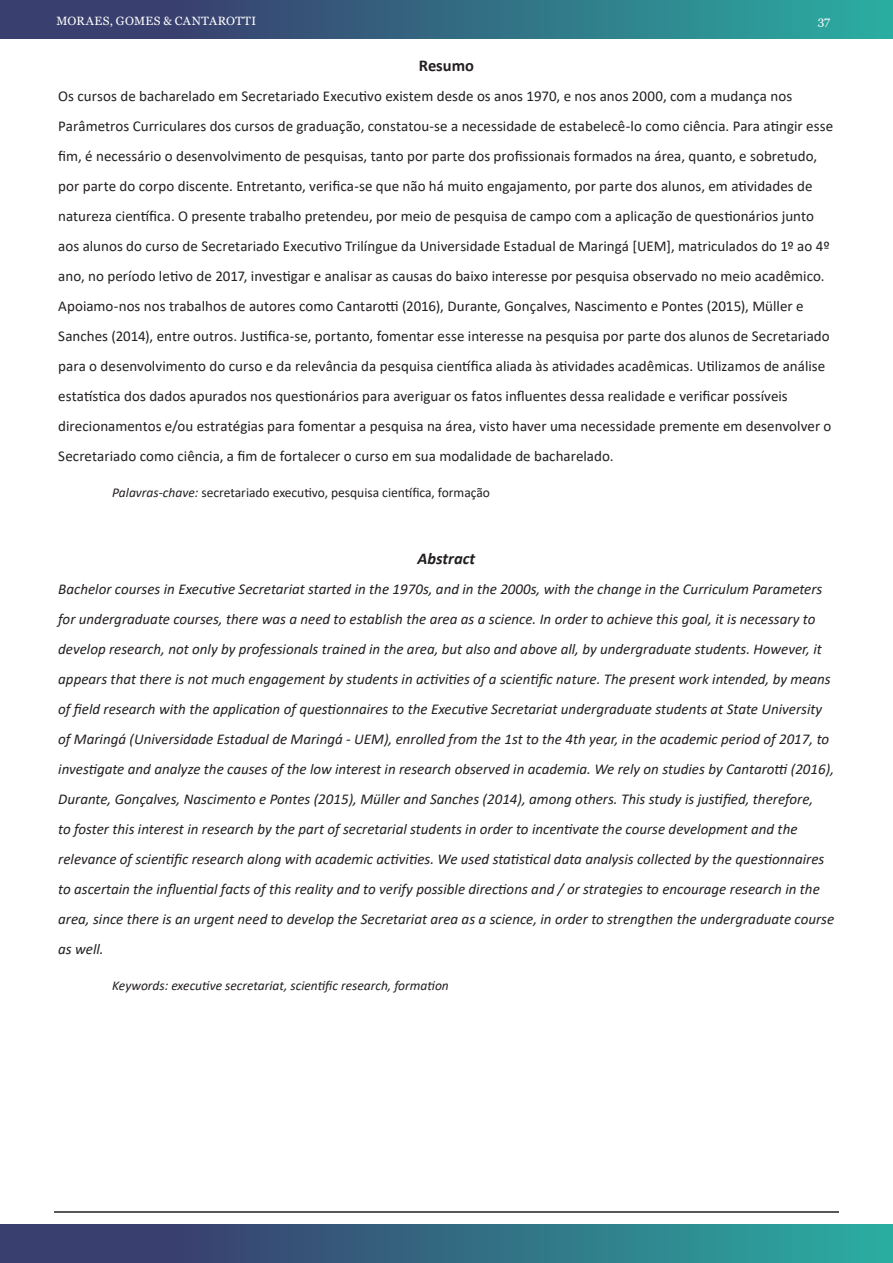
<style>
.page{position:relative;width:893px;height:1263px;background:#fff}
.page>*{position:absolute;margin:0;border:0;box-sizing:border-box;transform-origin:0 0}
.Subtitulo_Resumo_EN{font:italic 700 16.5px "Calibri";color:#231f20}
.SubTitulo_Resumo{font:700 16.5px "Calibri";color:#231f20}
.Resumo{font:15px/30px "Calibri";letter-spacing:.005em;color:#231f20}
.Resumo_EN{font:italic 15px/30px "Calibri";color:#231f20}
.Palavras-Chave{font:13.5px "Calibri";color:#231f20}
.Palavras-Chave-2{font:italic 13.5px "Calibri";color:#231f20}
.t1{font:12px "Georgia";letter-spacing:.035em;color:#fff}
.s1{font-style:italic}
</style>
<div class="page">
<div style="left:0;top:0;width:893px;height:38px;background:linear-gradient(to right,#3b2e66,#2baaa0)"></div>
<div style="left:0;top:1225px;width:893px;height:38px;background:linear-gradient(to right,#3b2e66,#2baaa0)"></div>
<hr style="left:54px;top:1211px;width:785px;height:2px;background:#231f20">
<p class="t1" style="left:56px;top:13px;width:201px">MORAES, GOMES &amp; CANTAROTTI</p>
<p class="t1" style="left:818px;top:13px;width:14px">37</p>
<p class="SubTitulo_Resumo" style="left:419px;top:53px;width:57px">Resumo</p>
<p class="Resumo" style="left:58px;top:80px;width:776px">Os cursos de bacharelado em Secretariado Executivo existem desde os anos 1970, e nos anos 2000, com a mudança nos Parâmetros Curriculares dos cursos de graduação, constatou-se a necessidade de estabelecê-lo como ciência. Para atingir esse fim, é necessário o desenvolvimento de pesquisas, tanto por parte dos profissionais formados na área, quanto, e sobretudo, por parte do corpo discente. Entretanto, verifica-se que não há muito engajamento, por parte dos alunos, em atividades de natureza científica. O presente trabalho pretendeu, por meio de pesquisa de campo com a aplicação de questionários junto aos alunos do curso de Secretariado Executivo Trilíngue da Universidade Estadual de Maringá [UEM], matriculados do 1º ao 4º ano, no período letivo de 2017, investigar e analisar as causas do baixo interesse por pesquisa observado no meio acadêmico.<br>Apoiamo-nos nos trabalhos de autores como Cantarotti (2016), Durante, Gonçalves, Nascimento e Pontes (2015), Müller e Sanches (2014), entre outros. Justifica-se, portanto, fomentar esse interesse na pesquisa por parte dos alunos de Secretariado para o desenvolvimento do curso e da relevância da pesquisa científica aliada às atividades acadêmicas. Utilizamos de análise estatística dos dados apurados nos questionários para averiguar os fatos influentes dessa realidade e verificar possíveis direcionamentos e/ou estratégias para fomentar a pesquisa na área, visto haver uma necessidade premente em desenvolver o Secretariado como ciência, a fim de fortalecer o curso em sua modalidade de bacharelado.</p>
<p class="Palavras-Chave" style="left:112px;top:483px;width:379px"><span class="s1">Palavras-chave:</span> secretariado executivo, pesquisa científica, formação</p>
<p class="Subtitulo_Resumo_EN" style="left:418px;top:546px;width:59px">Abstract</p>
<p class="Resumo_EN" style="left:58px;top:573px;width:777px">Bachelor courses in Executive Secretariat started in the 1970s, and in the 2000s, with the change in the Curriculum Parameters for undergraduate courses, there was a need to establish the area as a science. In order to achieve this goal, it is necessary to develop research, not only by professionals trained in the area, but also and above all, by undergraduate students. However, it appears that there is not much engagement by students in activities of a scientific nature. The present work intended, by means of field research with the application of questionnaires to the Executive Secretariat undergraduate students at State University of Maringá (Universidade Estadual de Maringá - UEM), enrolled from the 1st to the 4th year, in the academic period of 2017, to investigate and analyze the causes of the low interest in research observed in academia. We rely on studies by Cantarotti (2016), Durante, Gonçalves, Nascimento e Pontes (2015), Müller and Sanches (2014), among others. This study is justified, therefore,<br>to foster this interest in research by the part of secretarial students in order to incentivate the course development and the relevance of scientific research along with academic activities. We used statistical data analysis collected by the questionnaires to ascertain the influential facts of this reality and to verify possible directions and / or strategies to encourage research in the area, since there is an urgent need to develop the Secretariat area as a science, in order to strengthen the undergraduate course as well.</p>
<p class="Palavras-Chave-2" style="left:112px;top:976px;width:338px">Keywords: executive secretariat, scientific research, formation</p>
</div>
